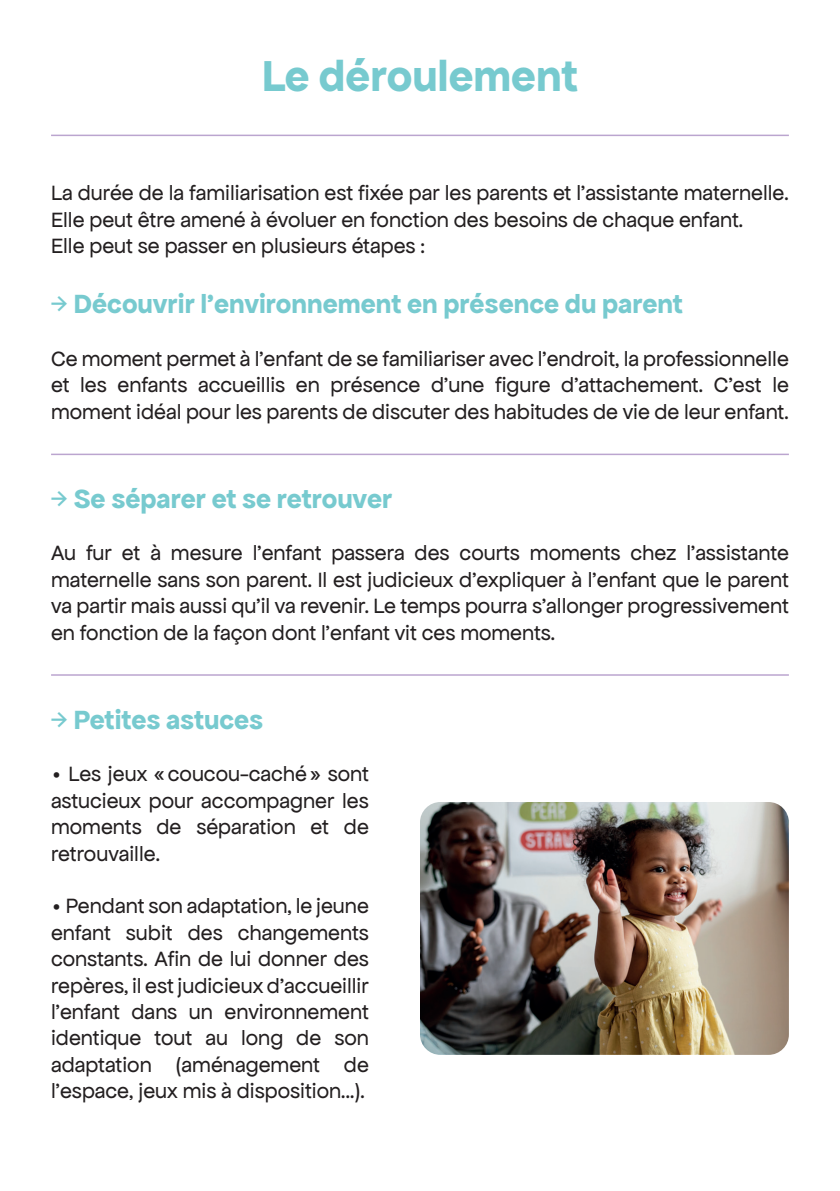
<style>
.page{position:relative;width:840px;height:1191px;background:#fff}
.page>*{position:absolute;margin:0;border:0;box-sizing:border-box;transform-origin:0 0}
.t1{font:700 46px "Apfel Grotezk";color:#77cacf}
.t2{font:700 28px "Apfel Grotezk";color:#77cacf}
.t3{font:22px/26.4px "Apfel Grotezk";color:#231f20;text-align:justify}
.s1{font-weight:400}
</style>
<div class="page">
<hr style="left:51px;top:135px;width:737px;height:1px;background:#bba5cf">
<hr style="left:51px;top:453px;width:737px;height:2px;background:#bba5cf">
<hr style="left:51px;top:674px;width:737px;height:2px;background:#bba5cf">
<img style="left:420px;top:802px;width:368px;height:252px">
<h1 class="t1" style="left:262px;top:49px;width:317px">Le déroulement</h1>
<p class="t3" style="left:51px;top:180px;width:739px;text-align:left">La durée de la familiarisation est fixée par les parents et l’assistante maternelle.<br>Elle peut être amené à évoluer en fonction des besoins de chaque enfant.<br>Elle peut se passer en plusieurs étapes :</p>
<p class="t2" style="left:51px;top:288px;width:633px"><span class="s1">→</span> Découvrir l’environnement en présence du parent</p>
<p class="t3" style="left:51px;top:346px;width:739px">Ce moment permet à l’enfant de se familiariser avec l’endroit, la professionnelle et les enfants accueillis en présence d’une figure d’attachement. C’est le moment idéal pour les parents de discuter des habitudes de vie de leur enfant.</p>
<p class="t2" style="left:51px;top:482px;width:342px"><span class="s1">→</span> Se séparer et se retrouver</p>
<p class="t3" style="left:51px;top:540px;width:739px">Au fur et à mesure l’enfant passera des courts moments chez l’assistante maternelle sans son parent. Il est judicieux d’expliquer à l’enfant que le parent va partir mais aussi qu’il va revenir. Le temps pourra s’allonger progressivement en fonction de la façon dont l’enfant vit ces moments.</p>
<p class="t2" style="left:51px;top:703px;width:214px"><span class="s1">→</span> Petites astuces</p>
<p class="t3" style="left:51px;top:761px;width:319px">• Les jeux «coucou-caché» sont astucieux pour accompagner les moments de séparation et de retrouvaille.</p>
<p class="t3" style="left:51px;top:893px;width:319px">• Pendant son adaptation, le jeune enfant subit des changements constants. Afin de lui donner des repères, il est judicieux d’accueillir l’enfant dans un environnement identique tout au long de son adaptation (aménagement de l’espace, jeux mis à disposition...).</p>
</div>
